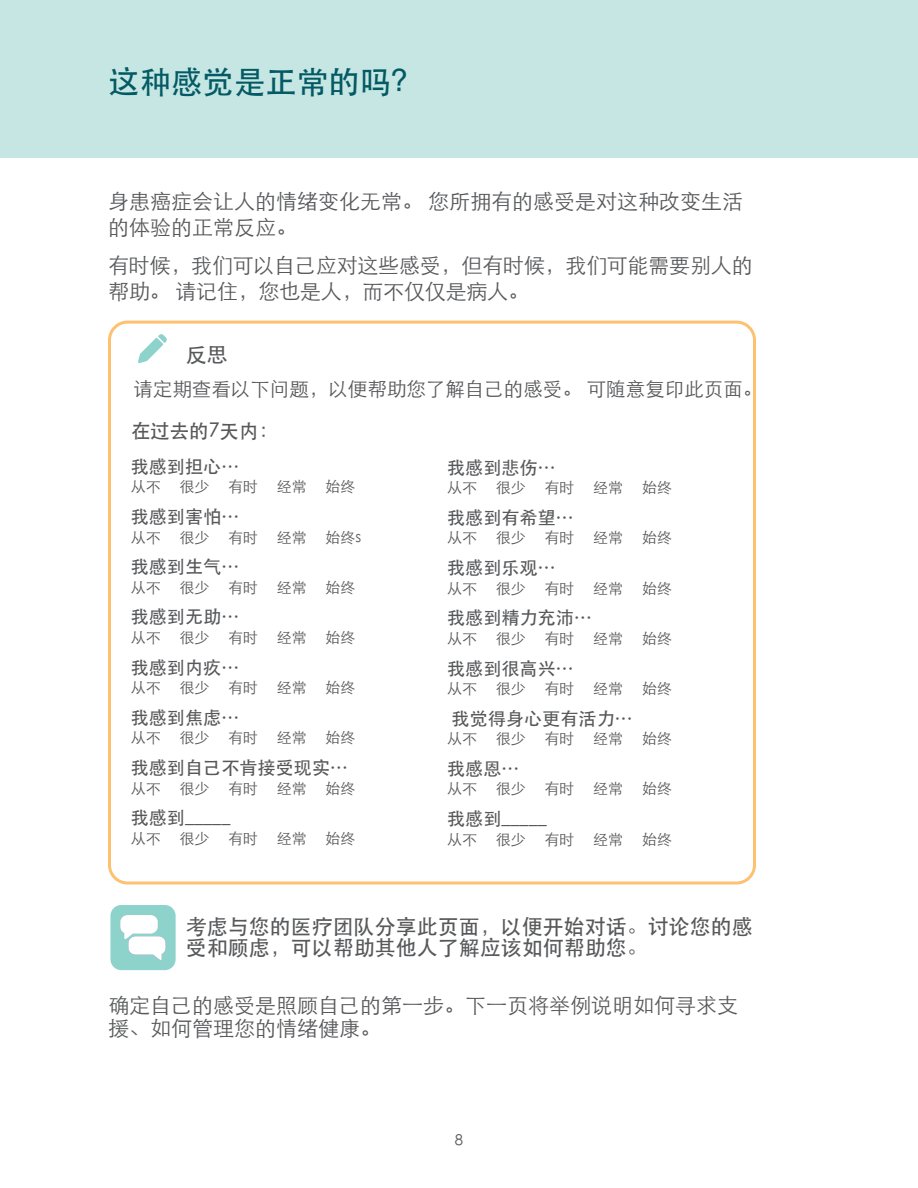
<style>
.page{position:relative;width:918px;height:1188px;background:#fff}
.page>*{position:absolute;margin:0;border:0;box-sizing:border-box;transform-origin:0 0}
.t1{font:500 31.5px "ST Heiti SC";color:#035a64}
.t2{font:300 21px/25.2px "ST Heiti SC";color:#57585a}
.t3{font:500 21px/21px "ST Heiti SC";color:#57585a}
.t4{font:300 19.5px "ST Heiti SC";color:#57585a}
.t5{font:500 19.5px "ST Heiti SC";color:#57585a}
.t6{font:500 18.15px "ST Heiti SC";color:#57585a}
.t7{font:300 15px "ST Heiti SC";color:#57585a}
</style>
<div class="page">
<div style="left:0;top:0;width:918px;height:158px;background:#c5e6e3"></div>
<div style="left:108px;top:321px;width:648px;height:564px;border:3px solid #fdc171;border-radius:18px"></div>
<svg style="left:138px;top:334px;width:29px;height:29px"></svg>
<div style="left:110px;top:905px;width:66px;height:65px;background:#8ed2cc;border-radius:11px"></div>
<svg style="left:120px;top:915px;width:46px;height:45px"></svg>
<h1 class="t1" style="left:108px;top:64px;width:316px">这种感觉是正常的吗？</h1>
<h2 class="t2" style="left:108px;top:187px;width:637px">身患癌症会让人的情绪变化无常。 您所拥有的感受是对这种改变生活的体验的正常反应。</h2>
<h2 class="t2" style="left:108px;top:251px;width:646px">有时候，我们可以自己应对这些感受，但有时候，我们可能需要别人的帮助。 请记住，您也是人，而不仅仅是病人。</h2>
<h2 class="t3" style="left:186px;top:343px;width:43px">反思</h2>
<h3 class="t4" style="left:133px;top:372px;width:630px">请定期查看以下问题，以便帮助您了解自己的感受。 可随意复印此页面。</h3>
<h3 class="t5" style="left:131px;top:421px;width:149px">在过去的7天内：</h3>
<p class="t6" style="left:131px;top:456px;width:110px">我感到担心…</p>
<p class="t7" style="left:131px;top:474px;width:80px">从不 很少</p>
<p class="t7" style="left:228px;top:474px;width:129px">有时 经常 始终</p>
<p class="t6" style="left:131px;top:507px;width:110px">我感到害怕…</p>
<p class="t7" style="left:131px;top:524px;width:80px">从不 很少</p>
<p class="t7" style="left:228px;top:524px;width:135px">有时 经常 始终s</p>
<p class="t6" style="left:131px;top:557px;width:110px">我感到生气…</p>
<p class="t7" style="left:131px;top:574px;width:80px">从不 很少</p>
<p class="t7" style="left:228px;top:574px;width:129px">有时 经常 始终</p>
<p class="t6" style="left:131px;top:607px;width:110px">我感到无助…</p>
<p class="t7" style="left:131px;top:625px;width:80px">从不 很少</p>
<p class="t7" style="left:228px;top:625px;width:129px">有时 经常 始终</p>
<p class="t6" style="left:131px;top:657px;width:110px">我感到内疚…</p>
<p class="t7" style="left:131px;top:675px;width:80px">从不 很少</p>
<p class="t7" style="left:228px;top:675px;width:129px">有时 经常 始终</p>
<p class="t6" style="left:131px;top:707px;width:110px">我感到焦虑…</p>
<p class="t7" style="left:131px;top:725px;width:80px">从不 很少</p>
<p class="t7" style="left:228px;top:725px;width:129px">有时 经常 始终</p>
<p class="t6" style="left:131px;top:758px;width:219px">我感到自己不肯接受现实…</p>
<p class="t7" style="left:131px;top:775px;width:80px">从不 很少</p>
<p class="t7" style="left:228px;top:775px;width:129px">有时 经常 始终</p>
<p class="t6" style="left:131px;top:808px;width:101px">我感到_____</p>
<p class="t7" style="left:131px;top:825px;width:80px">从不 很少</p>
<p class="t7" style="left:228px;top:825px;width:129px">有时 经常 始终</p>
<p class="t6" style="left:447px;top:457px;width:110px">我感到悲伤…</p>
<p class="t7" style="left:447px;top:475px;width:31px">从不</p>
<p class="t7" style="left:496px;top:475px;width:80px">很少 有时</p>
<p class="t7" style="left:593px;top:475px;width:80px">经常 始终</p>
<p class="t6" style="left:447px;top:507px;width:128px">我感到有希望…</p>
<p class="t7" style="left:447px;top:525px;width:31px">从不</p>
<p class="t7" style="left:496px;top:525px;width:80px">很少 有时</p>
<p class="t7" style="left:593px;top:525px;width:80px">经常 始终</p>
<p class="t6" style="left:447px;top:558px;width:110px">我感到乐观…</p>
<p class="t7" style="left:447px;top:575px;width:31px">从不</p>
<p class="t7" style="left:496px;top:575px;width:80px">很少 有时</p>
<p class="t7" style="left:593px;top:575px;width:80px">经常 始终</p>
<p class="t6" style="left:447px;top:608px;width:147px">我感到精力充沛…</p>
<p class="t7" style="left:447px;top:625px;width:31px">从不</p>
<p class="t7" style="left:496px;top:625px;width:80px">很少 有时</p>
<p class="t7" style="left:593px;top:625px;width:80px">经常 始终</p>
<p class="t6" style="left:447px;top:658px;width:128px">我感到很高兴…</p>
<p class="t7" style="left:447px;top:676px;width:31px">从不</p>
<p class="t7" style="left:496px;top:676px;width:80px">很少 有时</p>
<p class="t7" style="left:593px;top:676px;width:80px">经常 始终</p>
<p class="t6" style="left:452px;top:708px;width:183px">我觉得身心更有活力…</p>
<p class="t7" style="left:447px;top:726px;width:31px">从不</p>
<p class="t7" style="left:496px;top:726px;width:80px">很少 有时</p>
<p class="t7" style="left:593px;top:726px;width:80px">经常 始终</p>
<p class="t6" style="left:447px;top:758px;width:74px">我感恩…</p>
<p class="t7" style="left:447px;top:776px;width:31px">从不</p>
<p class="t7" style="left:496px;top:776px;width:80px">很少 有时</p>
<p class="t7" style="left:593px;top:776px;width:80px">经常 始终</p>
<p class="t6" style="left:447px;top:809px;width:101px">我感到_____</p>
<p class="t7" style="left:447px;top:826px;width:31px">从不</p>
<p class="t7" style="left:496px;top:826px;width:129px">很少 有时 经常</p>
<p class="t7" style="left:642px;top:826px;width:31px">始终</p>
<h2 class="t3" style="left:186px;top:916px;width:569px">考虑与您的医疗团队分享此页面，以便开始对话。讨论您的感受和顾虑，可以帮助其他人了解应该如何帮助您。</h2>
<h2 class="t2" style="left:108px;top:991px;width:631px;line-height:23.4px">确定自己的感受是照顾自己的第一步。下一页将举例说明如何寻求支援、如何管理您的情绪健康。</h2>
<p class="t7" style="left:455px;top:1128px;width:10px">8</p>
</div>
